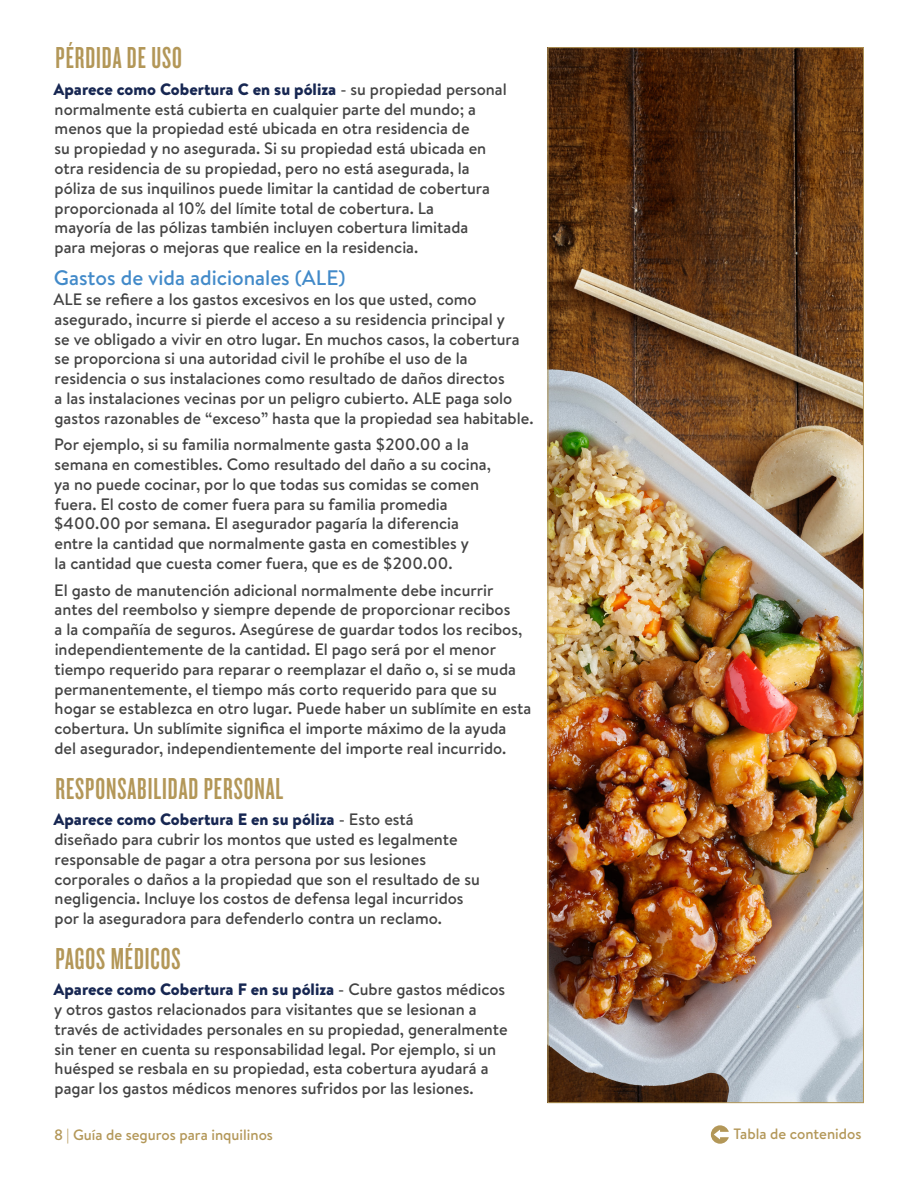
<style>
.page{position:relative;width:918px;height:1188px;background:#fff}
.page>*{position:absolute;margin:0;border:0;box-sizing:border-box;transform-origin:0 0}
.Heading-3{font:31.5px "Knockout HTF47 Bantamweight";letter-spacing:.03em;color:#b39758}
.Heading-4{font:500 21px "Brandon Text";color:#428ac9}
.Paragraph_Style_1{font:500 16.5px/19.8px "Brandon Text";color:#434343}
.t1{font:500 15px "Brandon Text";color:#b39758}
.s1{font-weight:900;color:#172752}
</style>
<div class="page">
<svg style="left:711px;top:1125px;width:18px;height:19px"></svg>
<img style="left:550px;top:49px;width:312px;height:1052px">
<p class="Heading-3" style="left:56px;top:42px;width:128px">PÉRDIDA DE USO</p>
<p class="Paragraph_Style_1" style="left:54px;top:79px;width:455px"><span class="s1">Aparece como Cobertura C en su póliza</span> - su propiedad personal normalmente está cubierta en cualquier parte del mundo; a menos que la propiedad esté ubicada en otra residencia de<br>su propiedad y no asegurada. Si su propiedad está ubicada en otra residencia de su propiedad, pero no está asegurada, la póliza de sus inquilinos puede limitar la cantidad de cobertura proporcionada al 10% del límite total de cobertura. La<br>mayoría de las pólizas también incluyen cobertura limitada<br>para mejoras o mejoras que realice en la residencia.</p>
<p class="Heading-4" style="left:54px;top:263px;width:293px">Gastos de vida adicionales (ALE)</p>
<p class="Paragraph_Style_1" style="left:53px;top:289px;width:482px">ALE se refiere a los gastos excesivos en los que usted, como asegurado, incurre si pierde el acceso a su residencia principal y<br>se ve obligado a vivir en otro lugar. En muchos casos, la cobertura se proporciona si una autoridad civil le prohíbe el uso de la residencia o sus instalaciones como resultado de daños directos<br>a las instalaciones vecinas por un peligro cubierto. ALE paga solo gastos razonables de “exceso” hasta que la propiedad sea habitable.</p>
<p class="Paragraph_Style_1" style="left:54px;top:434px;width:439px">Por ejemplo, si su familia normalmente gasta $200.00 a la semana en comestibles. Como resultado del daño a su cocina, ya no puede cocinar, por lo que todas sus comidas se comen fuera. El costo de comer fuera para su familia promedia $400.00 por semana. El asegurador pagaría la diferencia entre la cantidad que normalmente gasta en comestibles y<br>la cantidad que cuesta comer fuera, que es de $200.00.</p>
<p class="Paragraph_Style_1" style="left:54px;top:580px;width:479px">El gasto de manutención adicional normalmente debe incurrir antes del reembolso y siempre depende de proporcionar recibos<br>a la compañía de seguros. Asegúrese de guardar todos los recibos, independientemente de la cantidad. El pago será por el menor tiempo requerido para reparar o reemplazar el daño o, si se muda permanentemente, el tiempo más corto requerido para que su hogar se establezca en otro lugar. Puede haber un sublímite en esta cobertura. Un sublímite significa el importe máximo de la ayuda del asegurador, independientemente del importe real incurrido.</p>
<p class="Heading-3" style="left:56px;top:773px;width:229px">RESPONSABILIDAD PERSONAL</p>
<p class="Paragraph_Style_1" style="left:54px;top:809px;width:428px"><span class="s1">Aparece como Cobertura E en su póliza</span> - Esto está diseñado para cubrir los montos que usted es legalmente responsable de pagar a otra persona por sus lesiones corporales o daños a la propiedad que son el resultado de su negligencia. Incluye los costos de defensa legal incurridos por la aseguradora para defenderlo contra un reclamo.</p>
<p class="Heading-3" style="left:56px;top:943px;width:127px">PAGOS MÉDICOS</p>
<p class="Paragraph_Style_1" style="left:54px;top:979px;width:456px"><span class="s1">Aparece como Cobertura F en su póliza</span> - Cubre gastos médicos y otros gastos relacionados para visitantes que se lesionan a través de actividades personales en su propiedad, generalmente sin tener en cuenta su responsabilidad legal. Por ejemplo, si un huésped se resbala en su propiedad, esta cobertura ayudará a pagar los gastos médicos menores sufridos por las lesiones.</p>
<p class="t1" style="left:54px;top:1124px;width:221px">8 | Guía de seguros para inquilinos</p>
<p class="t1" style="left:734px;top:1124px;width:129px">Tabla de contenidos</p>
</div>
